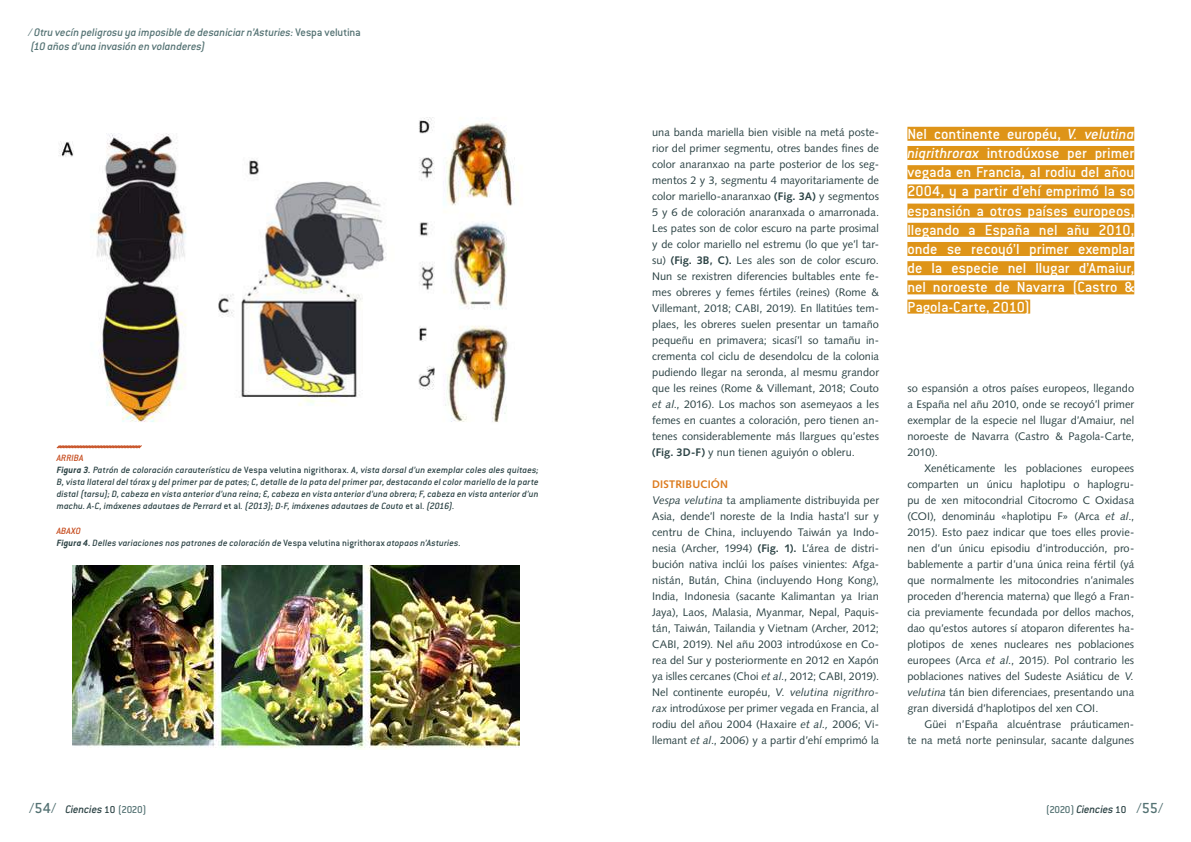
<style>
.page{position:relative;width:1191px;height:842px;background:#fff}
.page>*{position:absolute;margin:0;border:0;box-sizing:border-box;transform-origin:0 0}
.t1{font:500 16px/19.2px "Conduit ITC Std";color:#fff;text-align:justify}
.t2{font:italic 500 12px/14.4px "Conduit ITC Std";letter-spacing:-.005em;color:#547273}
.t3{font:italic 500 12px "Conduit ITC Std";letter-spacing:-.01em;color:#2b4244}
.t4{font:11px/16px "Syntax LT Std";letter-spacing:.005em;color:#2b4244;text-align:justify}
.t5{font:italic 500 10px/12px "Conduit ITC Std";letter-spacing:.015em;color:#2b4244}
.s1{font-style:normal}
.s2{color:#c64c1e}
.s3{font-weight:700}
.s4{font-style:italic}
.s5{font-weight:700;color:#dc7b1e}
.s6{font-style:normal;font-size:16px;color:#547273}
.s7{font-style:normal;font-size:11px}
.s8{font-style:normal;font-size:11px;color:#547273}
</style>
<div class="page">
<img style="left:58px;top:117px;width:457px;height:305px">
<img style="left:72px;top:565px;width:447px;height:184px">
<svg style="left:56px;top:445px;width:86px;height:4px"></svg>
<div style="left:907px;top:127px;width:227px;height:14px;background:#de9418"></div>
<div style="left:907px;top:146px;width:227px;height:14px;background:#de9418"></div>
<div style="left:907px;top:165px;width:227px;height:14px;background:#de9418"></div>
<div style="left:907px;top:184px;width:227px;height:14px;background:#de9418"></div>
<div style="left:907px;top:204px;width:227px;height:14px;background:#de9418"></div>
<div style="left:907px;top:223px;width:227px;height:14px;background:#de9418"></div>
<div style="left:907px;top:242px;width:227px;height:14px;background:#de9418"></div>
<div style="left:907px;top:261px;width:227px;height:14px;background:#de9418"></div>
<div style="left:907px;top:280px;width:227px;height:14px;background:#de9418"></div>
<div style="left:907px;top:300px;width:123px;height:14px;background:#de9418"></div>
<p class="t2" style="left:28px;top:25px;width:334px">/ Otru vecín peligrosu ya imposible de desaniciar n’Asturies: <span class="s1">Vespa velutina </span>(10 años d’una invasión en volanderes)</p>
<p class="t5" style="left:57px;top:451px;width:483px"><span class="s2">ARRIBA<br></span><span class="s3">Figura 3.</span> Patrón de coloración carauterísticu de <span class="s1">Vespa velutina nigrithorax</span>. A, vista dorsal d’un exemplar coles ales quitaes; B, vista llateral del tórax y del primer par de pates; C, detalle de la pata del primer par, destacando el color mariello de la parte distal (tarsu); D, cabeza en vista anterior d’una reina; E, cabeza en vista anterior d’una obrera; F, cabeza en vista anterior d’un machu. A-C, imáxenes adautaes de Perrard <span class="s1">et al</span>. (2013); D-F, imáxenes adautaes de Couto <span class="s1">et al.</span> (2016).</p>
<p class="t5" style="left:57px;top:524px;width:406px"><span class="s2">ABAXO<br></span><span class="s3">Figura 4.</span> Delles variaciones nos patrones de coloración de <span class="s1">Vespa velutina nigrithorax</span> atopaos n’Asturies.</p>
<p class="t4" style="left:652px;top:124px;width:228px">una banda mariella bien visible na metá poste&shy;rior del primer segmentu, otres bandes fines de color anaranxao na parte posterior de los seg&shy;mentos 2 y 3, segmentu 4 mayoritariamente de color mariello-anaranxao <span class="s3">(FIG. 3A)</span> y segmentos 5 y 6 de coloración anaranxada o amarronada.<br>Les pates son de color escuro na parte prosimal y de color mariello nel estremu (lo que ye’l tar&shy;su) <span class="s3">(FIG. 3B, C).</span> Les ales son de color escuro.<br>Nun se rexistren diferencies bultables ente fe&shy;mes obreres y femes fértiles (reines) (Rome &amp; Villemant, 2018; CABI, 2019). En llatitúes tem&shy;plaes, les obreres suelen presentar un tamaño pequeñu en primavera; sicasí’l so tamañu in&shy;crementa col ciclu de desendolcu de la colonia pudiendo llegar na seronda, al mesmu grandor que les reines (Rome &amp; Villemant, 2018; Couto <span class="s4">et al</span>., 2016). Los machos son asemeyaos a les femes en cuantes a coloración, pero tienen an&shy;tenes considerablemente más llargues qu’estes <span class="s3">(FIG. 3D-F)</span> y nun tienen aguiyón o obleru.</p>
<p class="t4" style="left:652px;top:476px;width:228px;text-align:left"><span class="s5">DISTRIBUCIÓN<br></span><span class="s4">Vespa velutina</span> ta ampliamente distribuyida per Asia, dende’l noreste de la India hasta’l sur y centru de China, incluyendo Taiwán ya Indo&shy;nesia (Archer, 1994) <span class="s3">(FIG. 1).</span> L’área de distri&shy;bución nativa inclúi los países vinientes: Afga&shy;nistán, Bután, China (incluyendo Hong Kong), India, Indonesia (sacante Kalimantan ya Irian Jaya), Laos, Malasia, Myanmar, Nepal, Paquis&shy;tán, Taiwán, Tailandia y Vietnam (Archer, 2012; CABI, 2019). Nel añu 2003 introdúxose en Co&shy;rea del Sur y posteriormente en 2012 en Xapón ya islles cercanes (Choi <span class="s4">et al</span>., 2012; CABI, 2019).<br>Nel continente européu, <span class="s4">V. velutina nigrithro&shy;rax</span> introdúxose per primer vegada en Francia, al rodiu del añou 2004 (Haxaire <span class="s4">et al.,</span> 2006; Vi&shy;llemant <span class="s4">et al</span>., 2006) y a partir d’ehí emprimó la</p>
<p class="t1" style="left:907px;top:124px;width:228px">Nel continente européu, <span class="s4">V. velutina nigrithrorax</span> introdúxose per primer vegada en Francia, al rodiu del añou 2004, y a partir d’ehí emprimó la so espansión a otros países europeos, llegando a España nel añu 2010, onde se recoyó’l primer exemplar de la especie nel llugar d’Amaiur, nel noroeste de Navarra (Castro &amp; Pagola-Carte, 2010)</p>
<p class="t4" style="left:907px;top:380px;width:228px">so espansión a otros países europeos, llegando a España nel añu 2010, onde se recoyó’l primer exemplar de la especie nel llugar d’Amaiur, nel noroeste de Navarra (Castro &amp; Pagola-Carte, 2010).</p>
<p class="t4" style="left:907px;top:460px;width:228px;text-indent:17px">Xenéticamente les poblaciones europees comparten un únicu haplotipu o haplogru&shy;pu de xen mitocondrial Citocromo C Oxidasa (COI), denomináu «haplotipu F» (Arca <span class="s4">et al</span>., 2015). Esto paez indicar que toes elles provie&shy;nen d’un únicu episodiu d’introducción, pro&shy;bablemente a partir d’una única reina fértil (yá que normalmente les mitocondries n’animales proceden d’herencia materna) que llegó a Fran&shy;cia previamente fecundada por dellos machos, dao qu’estos autores sí atoparon diferentes ha&shy;plotipos de xenes nucleares nes poblaciones europees (Arca <span class="s4">et al</span>., 2015). Pol contrario les poblaciones natives del Sudeste Asiáticu de <span class="s4">V. velutina</span> tán bien diferenciaes, presentando una gran diversidá d’haplotipos del xen COI.</p>
<p class="t4" style="left:907px;top:716px;width:228px;text-align:right">Güei n’España alcuéntrase práuticamen-<br>te na metá norte peninsular, sacante dalgunes</p>
<p class="t3" style="left:29px;top:802px;width:119px"><span class="s6">/54/</span> Ciencies <span class="s7">10</span> <span class="s8">(2020)</span></p>
<p class="t3" style="left:1046px;top:802px;width:119px"><span class="s8">(2020)</span> Ciencies <span class="s7">10</span> <span class="s6">/55/</span></p>
</div>
